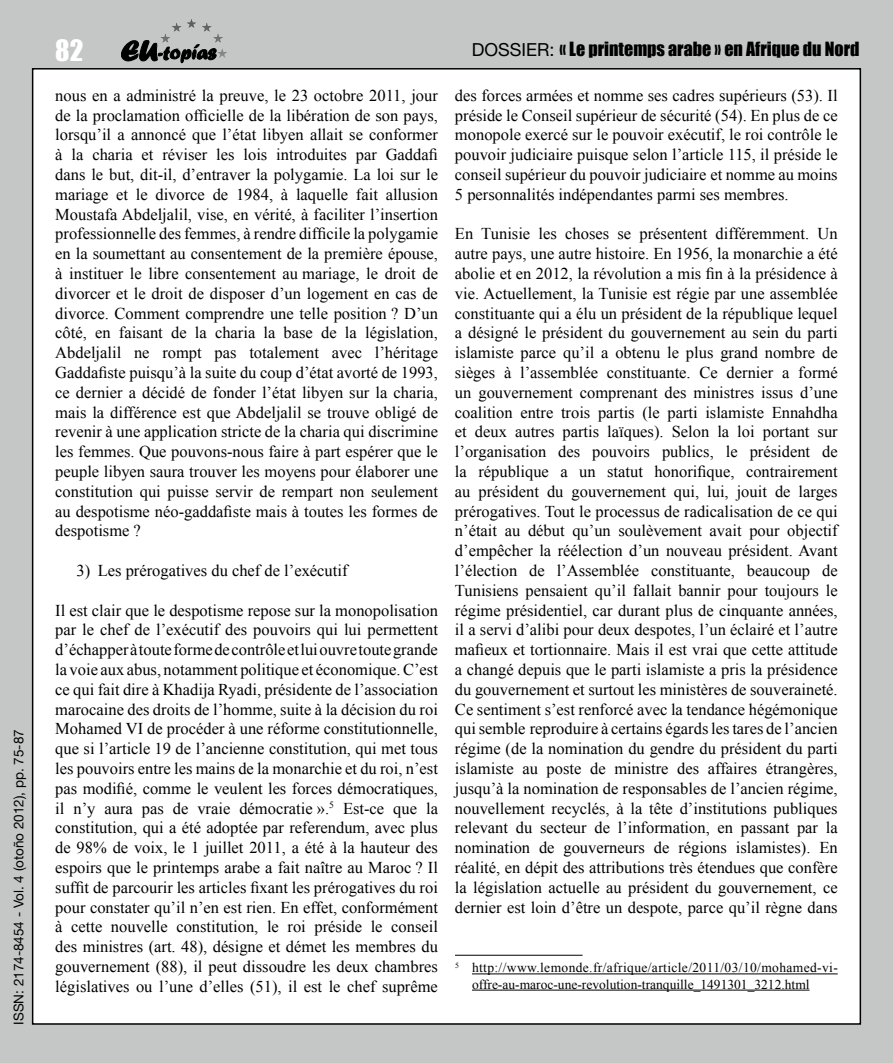
<style>
.page{position:relative;width:893px;height:1063px;background:#c5c6c6}
.page>*{position:absolute;margin:0;border:0;box-sizing:border-box;transform-origin:0 0}
.t1{font:27px "Impact";color:#fff}
.t2{font:18px "Impact";color:#000}
.t3{font:16.5px/19.8px "Times New Roman";color:#000;text-align:justify}
.t4{font:13.5px/16.2px "Times New Roman";color:#000}
.t5{font:13.5px "Helvetica Neue";color:#000}
.s1{font-family:"Helvetica Neue"}
</style>
<div class="page">
<div style="left:33px;top:69px;width:827px;height:955px;background:#fff"></div>
<svg style="left:121px;top:40px;width:95px;height:23px"></svg>
<hr style="left:161px;top:19px;width:66px;height:1px;background:#575757">
<hr style="left:161px;top:20px;width:66px;height:1px;background:#585858">
<hr style="left:161px;top:21px;width:66px;height:1px;background:#595959">
<hr style="left:161px;top:22px;width:66px;height:1px;background:#5b5b5a">
<hr style="left:161px;top:23px;width:66px;height:1px;background:#5c5c5b">
<hr style="left:161px;top:24px;width:66px;height:1px;background:#5e5e5d">
<hr style="left:161px;top:25px;width:66px;height:1px;background:#5f5f5e">
<hr style="left:161px;top:26px;width:66px;height:1px;background:#616160">
<hr style="left:161px;top:27px;width:66px;height:1px;background:#626261">
<hr style="left:161px;top:28px;width:66px;height:1px;background:#646463">
<hr style="left:161px;top:29px;width:66px;height:1px;background:#656564">
<hr style="left:161px;top:30px;width:66px;height:1px;background:#666665">
<hr style="left:161px;top:31px;width:66px;height:1px;background:#686867">
<hr style="left:161px;top:32px;width:66px;height:1px;background:#696968">
<hr style="left:161px;top:33px;width:66px;height:1px;background:#6b6b6a">
<hr style="left:161px;top:34px;width:66px;height:1px;background:#6c6c6b">
<hr style="left:161px;top:35px;width:66px;height:1px;background:#6d6d6d">
<hr style="left:161px;top:36px;width:66px;height:1px;background:#6e6e6e">
<hr style="left:161px;top:37px;width:66px;height:1px;background:#707070">
<hr style="left:161px;top:38px;width:66px;height:1px;background:#717171">
<hr style="left:161px;top:39px;width:66px;height:1px;background:#737373">
<hr style="left:161px;top:40px;width:66px;height:1px;background:#747474">
<hr style="left:161px;top:41px;width:66px;height:1px;background:#757574">
<hr style="left:161px;top:42px;width:66px;height:1px;background:#777776">
<hr style="left:161px;top:43px;width:66px;height:1px;background:#787877">
<hr style="left:161px;top:44px;width:66px;height:1px;background:#7a7a79">
<hr style="left:161px;top:45px;width:66px;height:1px;background:#7b7b7a">
<hr style="left:161px;top:46px;width:66px;height:1px;background:#7c7d7c">
<hr style="left:161px;top:47px;width:66px;height:1px;background:#7d7e7d">
<hr style="left:161px;top:48px;width:66px;height:1px;background:#7f7f7f">
<hr style="left:161px;top:49px;width:66px;height:1px;background:#808080">
<hr style="left:161px;top:50px;width:66px;height:1px;background:#818181">
<hr style="left:161px;top:51px;width:66px;height:1px;background:#838383">
<hr style="left:161px;top:52px;width:66px;height:1px;background:#848484">
<hr style="left:161px;top:53px;width:66px;height:1px;background:#868685">
<hr style="left:161px;top:54px;width:66px;height:1px;background:#878786">
<hr style="left:161px;top:55px;width:66px;height:1px;background:#888988">
<hr style="left:161px;top:56px;width:66px;height:1px;background:#898989">
<hr style="left:161px;top:57px;width:66px;height:1px;background:#8b8b8b">
<hr style="left:455px;top:955px;width:128px;height:1px;background:#000">
<hr style="left:472px;top:974px;width:366px;height:1px;background:#000">
<hr style="left:472px;top:990px;width:337px;height:1px;background:#000">
<p class="t5" style="left:11px;top:1025px;width:297px;rotate:-90deg">ISSN: 2174-8454 - Vol. 4 (otoño 2012), pp. 75-87</p>
<h1 class="t1" style="left:55px;top:29px;width:29px">82</h1>
<p class="t2" style="left:472px;top:35px;width:389px"><span class="s1">DOSSIER:</span> « Le printemps arabe » en Afrique du Nord</p>
<p class="t3" style="left:55px;top:85px;width:384px">nous en a administré la preuve, le 23 octobre 2011, jour de la proclamation officielle de la libération de son pays, lorsqu’il a annoncé que l’état libyen allait se conformer à la charia et réviser les lois introduites par Gaddafi dans le but, dit-il, d’entraver la polygamie. La loi sur le mariage et le divorce de 1984, à laquelle fait allusion Moustafa Abdeljalil, vise, en vérité, à faciliter l’insertion professionnelle des femmes, à rendre difficile la polygamie en la soumettant au consentement de la première épouse, à instituer le libre consentement au mariage, le droit de divorcer et le droit de disposer d’un logement en cas de divorce. Comment comprendre une telle position ? D’un côté, en faisant de la charia la base de la législation, Abdeljalil ne rompt pas totalement avec l’héritage Gaddafiste puisqu’à la suite du coup d’état avorté de 1993, ce dernier a décidé de fonder l’état libyen sur la charia, mais la différence est que Abdeljalil se trouve obligé de revenir à une application stricte de la charia qui discrimine les femmes. Que pouvons-nous faire à part espérer que le peuple libyen saura trouver les moyens pour élaborer une constitution qui puisse servir de rempart non seulement au despotisme néo-gaddafiste mais à toutes les formes de despotisme ?</p>
<p class="t3" style="left:77px;top:560px;width:272px">3) Les prérogatives du chef de l’exécutif</p>
<p class="t3" style="left:55px;top:600px;width:384px">Il est clair que le despotisme repose sur la monopolisation par le chef de l’exécutif des pouvoirs qui lui permettent d’échapper à toute forme de contrôle et lui ouvre toute grande la voie aux abus, notamment politique et économique. C’est ce qui fait dire à Khadija Ryadi, présidente de l’association marocaine des droits de l’homme, suite à la décision du roi Mohamed VI de procéder à une réforme constitutionnelle, que si l’article 19 de l’ancienne constitution, qui met tous les pouvoirs entre les mains de la monarchie et du roi, n’est pas modifié, comme le veulent les forces démocratiques, il n’y aura pas de vraie démocratie ».<sup>5</sup> Est-ce que la constitution, qui a été adoptée par referendum, avec plus de 98% de voix, le 1 juillet 2011, a été à la hauteur des espoirs que le printemps arabe a fait naître au Maroc ? Il suffit de parcourir les articles fixant les prérogatives du roi pour constater qu’il n’en est rien. En effet, conformément à cette nouvelle constitution, le roi préside le conseil des ministres (art. 48), désigne et démet les membres du gouvernement (88), il peut dissoudre les deux chambres législatives ou l’une d’elles (51), il est le chef suprême</p>
<p class="t3" style="left:455px;top:85px;width:384px">des forces armées et nomme ses cadres supérieurs (53). Il préside le Conseil supérieur de sécurité (54). En plus de ce monopole exercé sur le pouvoir exécutif, le roi contrôle le pouvoir judiciaire puisque selon l’article 115, il préside le conseil supérieur du pouvoir judiciaire et nomme au moins 5 personnalités indépendantes parmi ses membres.</p>
<p class="t3" style="left:455px;top:224px;width:384px">En Tunisie les choses se présentent différemment. Un autre pays, une autre histoire. En 1956, la monarchie a été abolie et en 2012, la révolution a mis fin à la présidence à vie. Actuellement, la Tunisie est régie par une assemblée constituante qui a élu un président de la république lequel a désigné le président du gouvernement au sein du parti islamiste parce qu’il a obtenu le plus grand nombre de sièges à l’assemblée constituante. Ce dernier a formé un gouvernement comprenant des ministres issus d’une coalition entre trois partis (le parti islamiste Ennahdha et deux autres partis laïques). Selon la loi portant sur l’organisation des pouvoirs publics, le président de la république a un statut honorifique, contrairement au président du gouvernement qui, lui, jouit de larges prérogatives. Tout le processus de radicalisation de ce qui n’était au début qu’un soulèvement avait pour objectif d’empêcher la réélection d’un nouveau président. Avant l’élection de l’Assemblée constituante, beaucoup de Tunisiens pensaient qu’il fallait bannir pour toujours le régime présidentiel, car durant plus de cinquante années, il a servi d’alibi pour deux despotes, l’un éclairé et l’autre mafieux et tortionnaire. Mais il est vrai que cette attitude a changé depuis que le parti islamiste a pris la présidence du gouvernement et surtout les ministères de souveraineté.<br>Ce sentiment s’est renforcé avec la tendance hégémonique qui semble reproduire à certains égards les tares de l’ancien régime (de la nomination du gendre du président du parti islamiste au poste de ministre des affaires étrangères, jusqu’à la nomination de responsables de l’ancien régime, nouvellement recyclés, à la tête d’institutions publiques relevant du secteur de l’information, en passant par la nomination de gouverneurs de régions islamistes). En réalité, en dépit des attributions très étendues que confère la législation actuelle au président du gouvernement, ce dernier est loin d’être un despote, parce qu’il règne dans</p>
<p class="t4" style="left:472px;top:960px;width:367px;text-indent:-17px"><sup>5</sup> http://www.lemonde.fr/afrique/article/2011/03/10/mohamed-vi&shy;offre-au-maroc-une-revolution-tranquille_1491301_3212.html</p>
</div>
